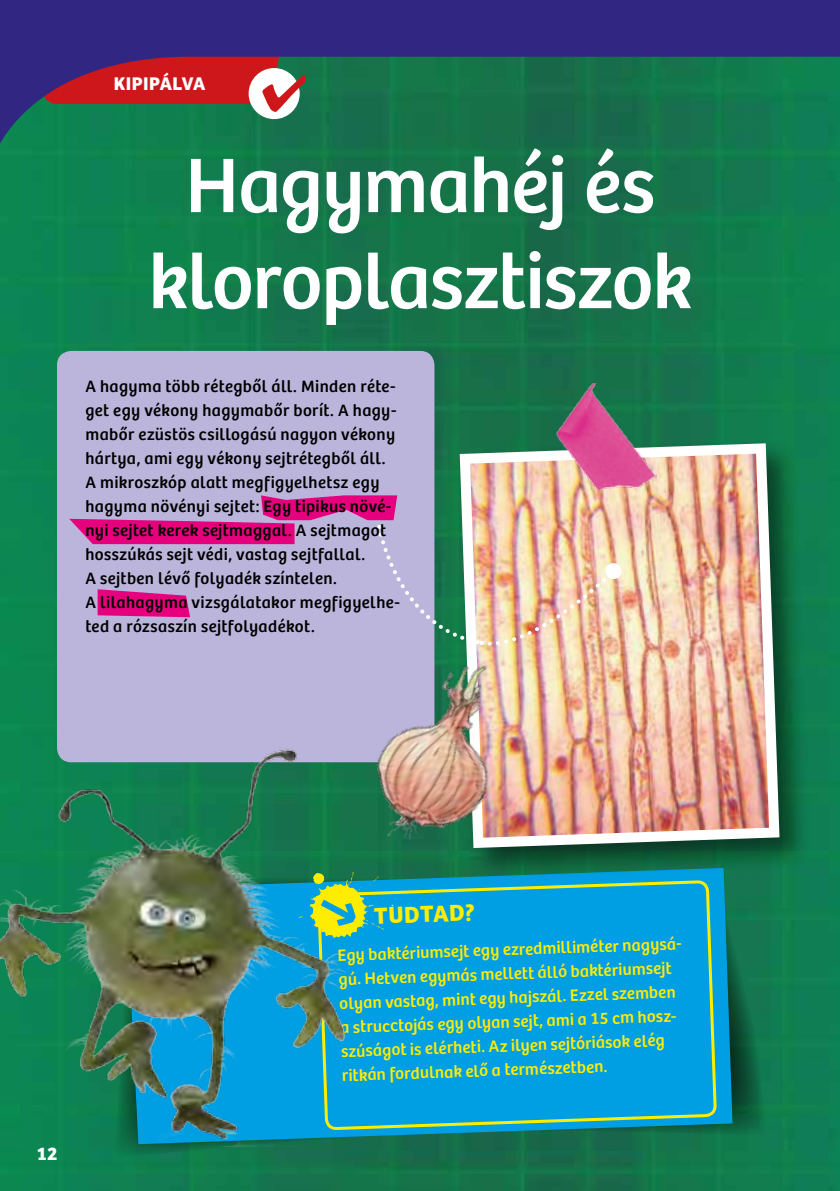
<style>
.page{position:relative;width:840px;height:1191px;background:#fff}
.page>*{position:absolute;margin:0;border:0;box-sizing:border-box;transform-origin:0 0}
.t1{font:80px/96px "Kosmos Bree";letter-spacing:-.01em;color:#fff;text-align:center}
.t2{font:700 24px "Kosmos Bree";color:#ffed00}
.t3{font:700 19px "Kosmos Bree";letter-spacing:.02em;color:#fff}
.t4{font:17px/24px "Kosmos Bree";letter-spacing:.025em;color:#000}
.t5{font:17px/24px "Kosmos Bree";color:#ffed00}
</style>
<div class="page">
<img style="left:0;top:198px;width:839px;height:993px">
<svg style="left:839px;top:0;width:1px;height:198px"></svg>
<div style="left:57px;top:351px;width:377px;height:411px;background:#bcb5db;border-radius:14px"></div>
<svg style="left:114px;top:880px;width:654px;height:278px;background:#116d48"></svg>
<svg style="left:717px;top:880px;width:15px;height:264px;background:#048cb0"></svg>
<svg style="left:316px;top:868px;width:401px;height:323px;background:#0a96bc"></svg>
<svg style="left:346px;top:872px;width:47px;height:65px;background:#3fab99"></svg>
<div style="left:455px;top:439px;width:356px;height:441px;background:#000;opacity:.5"></div>
<img style="left:454px;top:438px;width:330px;height:415px">
<img style="left:831px;top:369px;width:8px;height:57px">
<svg style="left:0;top:0;width:839px;height:198px;background:#1b615a"></svg>
<div style="left:248px;top:68px;width:51px;height:51px;background:#fff;border-radius:50%"></div>
<svg style="left:43px;top:0;width:262px;height:112px;background:#673364"></svg>
<img style="left:550px;top:378px;width:106px;height:118px">
<img style="left:346px;top:647px;width:209px;height:221px">
<img style="left:0;top:739px;width:346px;height:407px">
<img style="left:69px;top:495px;width:553px;height:152px">
<p class="t3" style="left:114px;top:72px;width:93px">KIPIPÁLVA</p>
<h1 class="t1" style="left:148px;top:139px;width:545px">Hagymahéj és kloroplasztiszok</h1>
<p class="t4" style="left:85px;top:375px;width:316px">A hagyma több rétegből áll. Minden réte&shy;get egy vékony hagymabőr borít. A hagy&shy;mabőr ezüstös csillogású nagyon vékony hártya, ami egy vékony sejtrétegből áll.<br>A mikroszkóp alatt megfigyelhetsz egy hagyma növényi sejtet: Egy tipikus növé&shy;nyi sejtet kerek sejtmaggal. A sejtmagot hosszúkás sejt védi, vastag sejtfallal.<br>A sejtben lévő folyadék színtelen.<br>A lilahagyma vizsgálatakor megfigyelhe&shy;ted a rózsaszín sejtfolyadékot.</p>
<p class="t3" style="left:37px;top:1142px;width:22px">12</p>
<h2 class="t2" style="left:373px;top:901px;width:102px;rotate:-2deg">TUDTAD?</h2>
<p class="t5" style="left:337px;top:943px;width:348px;rotate:-2deg">Egy baktériumsejt egy ezredmilliméter nagysá&shy;gú. Hetven egymás mellett álló baktériumsejt olyan vastag, mint egy hajszál. Ezzel szemben a strucctojás egy olyan sejt, ami a 15 cm hos - szúságot is elérheti. Az ilyen sejtóriások elég ritkán fordulnak elő a természetben.</p>
</div>
